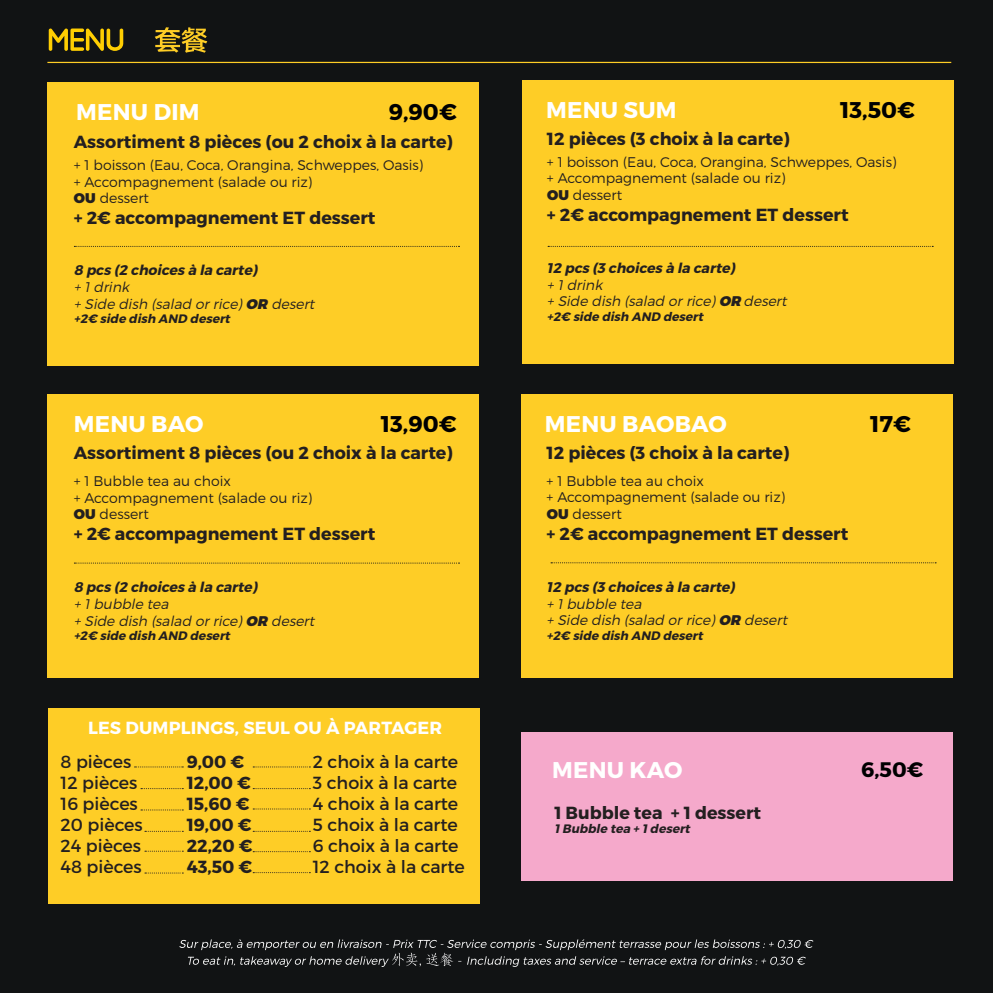
<style>
.page{position:relative;width:993px;height:993px;background:#fff}
.page>*{position:absolute;margin:0;border:0;box-sizing:border-box;transform-origin:0 0}
.t1{font:700 22.75px "Montserrat";letter-spacing:.01em;color:#fff}
.t2{font:700 22.75px "Montserrat";color:#000001}
.t3{font:700 21px "Montserrat";color:#000001}
.t4{font:700 17.5px "Montserrat";color:#231f20}
.t5{font:17.5px "Montserrat";color:#231f20}
.t6{font:700 17.5px "Montserrat";letter-spacing:.01em;color:#fff}
.t7{font:300 14px/16.8px "Montserrat";color:#231f20}
.t8{font:italic 300 14px/16.8px "Montserrat";color:#231f20}
.t9{font:italic 700 12.25px "Montserrat";color:#231f20}
.s1{font-weight:900}
.s2{font-weight:700}
</style>
<div class="page">
<div style="left:0;top:0;width:992px;height:992px;background:#111314"></div>
<hr style="left:47px;top:62px;width:903px;height:1px;background:#fecd26">
<svg style="left:49px;top:28px;width:74px;height:23px"></svg>
<svg style="left:155px;top:27px;width:52px;height:26px"></svg>
<svg style="left:179px;top:939px;width:634px;height:27px"></svg>
<div style="left:520px;top:732px;width:432px;height:148px;background:#f5a9cb"></div>
<div style="left:48px;top:708px;width:431px;height:195px;background:#fecd26"></div>
<svg style="left:134px;top:766px;width:49px;height:1px"></svg>
<svg style="left:141px;top:788px;width:42px;height:1px"></svg>
<svg style="left:141px;top:809px;width:42px;height:1px"></svg>
<svg style="left:145px;top:830px;width:38px;height:1px"></svg>
<svg style="left:145px;top:850px;width:38px;height:1px"></svg>
<svg style="left:145px;top:872px;width:38px;height:1px"></svg>
<svg style="left:253px;top:766px;width:57px;height:1px"></svg>
<svg style="left:253px;top:788px;width:57px;height:1px"></svg>
<svg style="left:253px;top:808px;width:57px;height:1px"></svg>
<svg style="left:253px;top:830px;width:57px;height:1px"></svg>
<svg style="left:253px;top:851px;width:57px;height:1px"></svg>
<div style="left:521px;top:81px;width:432px;height:283px;background:#fecd26"></div>
<div style="left:520px;top:394px;width:432px;height:283px;background:#fecd26"></div>
<div style="left:47px;top:394px;width:432px;height:283px;background:#fecd26"></div>
<div style="left:47px;top:83px;width:432px;height:283px;background:#fecd26"></div>
<svg style="left:74px;top:246px;width:385px;height:1px"></svg>
<svg style="left:74px;top:562px;width:385px;height:1px"></svg>
<svg style="left:551px;top:562px;width:384px;height:1px"></svg>
<svg style="left:548px;top:246px;width:384px;height:1px"></svg>
<p class="t2" style="left:388px;top:98px;width:70px">9,90€</p>
<p class="t1" style="left:76px;top:98px;width:125px">MENU DIM</p>
<p class="t4" style="left:74px;top:131px;width:380px">Assortiment 8 pièces (ou 2 choix à la carte)</p>
<p class="t7" style="left:74px;top:156px;width:351px">+ 1 boisson (Eau, Coca, Orangina, Schweppes, Oasis)</p>
<p class="t7" style="left:74px;top:173px;width:240px">+ Accompagnement (salade ou riz)<br><span class="s1">OU</span> dessert</p>
<p class="t4" style="left:74px;top:207px;width:303px">+ 2€ accompagnement ET dessert</p>
<p class="t8" style="left:74px;top:261px;width:245px"><span class="s2">8 pcs (2 choices à la carte)<br></span>+ 1drink<br>+ Side dish (salad orrice)<span class="s1">OR</span> desert</p>
<p class="t9" style="left:74px;top:311px;width:161px">+2€ side dish AND desert</p>
<p class="t1" style="left:546px;top:96px;width:132px">MENU SUM</p>
<p class="t4" style="left:546px;top:128px;width:244px">12 pièces (3 choix à la carte)</p>
<p class="t7" style="left:546px;top:153px;width:351px">+ 1 boisson (Eau, Coca, Orangina, Schweppes, Oasis) + Accompagnement (salade ou riz)<br><span class="s1">OU</span> dessert</p>
<p class="t4" style="left:546px;top:204px;width:303px">+ 2€ accompagnement ET dessert</p>
<p class="t8" style="left:546px;top:259px;width:244px"><span class="s2">12 pcs (3 choices à la carte)<br></span>+ 1drink<br>+ Side dish (salad orrice)<span class="s1">OR</span> desert</p>
<p class="t9" style="left:546px;top:309px;width:161px">+2€ side dish AND desert</p>
<p class="t2" style="left:839px;top:96px;width:76px">13,50€</p>
<p class="t2" style="left:381px;top:409px;width:77px">13,90€</p>
<p class="t1" style="left:74px;top:409px;width:131px">MENU BAO</p>
<p class="t1" style="left:544px;top:409px;width:183px">MENU BAOBAO</p>
<p class="t2" style="left:869px;top:409px;width:42px">17€</p>
<p class="t4" style="left:74px;top:442px;width:380px">Assortiment 8 pièces (ou 2 choix à la carte)</p>
<p class="t7" style="left:74px;top:472px;width:240px">+ 1 Bubble tea au choix<br>+ Accompagnement (salade ou riz)<br><span class="s1">OU</span> dessert</p>
<p class="t4" style="left:74px;top:523px;width:303px">+ 2€ accompagnement ET dessert</p>
<p class="t8" style="left:74px;top:578px;width:245px"><span class="s2">8 pcs (2 choices à la carte)<br></span>+ 1bubble tea<br>+ Side dish (salad orrice)<span class="s1">OR</span> desert</p>
<p class="t9" style="left:74px;top:628px;width:161px">+2€ side dish AND desert</p>
<p class="t4" style="left:546px;top:441px;width:244px">12 pièces (3 choix à la carte)</p>
<p class="t7" style="left:546px;top:472px;width:240px">+ 1 Bubble tea au choix<br>+ Accompagnement (salade ou riz)<br><span class="s1">OU</span> dessert</p>
<p class="t4" style="left:546px;top:523px;width:303px">+ 2€ accompagnement ET dessert</p>
<p class="t8" style="left:546px;top:578px;width:245px"><span class="s2">12 pcs (3 choices à la carte)<br></span>+ 1bubble tea<br>+ Side dish (salad orrice)<span class="s1">OR</span> desert</p>
<p class="t9" style="left:546px;top:628px;width:161px">+2€ side dish AND desert</p>
<p class="t6" style="left:88px;top:716px;width:355px">LES DUMPLINGS, SEUL OU À PARTAGER</p>
<p class="t5" style="left:61px;top:751px;width:72px">8 pièces</p>
<p class="t4" style="left:187px;top:750px;width:59px">9,00 €</p>
<p class="t5" style="left:313px;top:751px;width:147px">2 choix à la carte</p>
<p class="t5" style="left:61px;top:772px;width:78px">12 pièces</p>
<p class="t4" style="left:187px;top:771px;width:66px">12,00 €</p>
<p class="t5" style="left:313px;top:772px;width:146px">3 choix à la carte</p>
<p class="t5" style="left:61px;top:793px;width:79px">16 pièces</p>
<p class="t4" style="left:187px;top:792px;width:64px">15,60 €</p>
<p class="t5" style="left:313px;top:793px;width:147px">4 choix à la carte</p>
<p class="t5" style="left:61px;top:814px;width:84px">20 pièces</p>
<p class="t4" style="left:187px;top:813px;width:66px">19,00 €</p>
<p class="t5" style="left:313px;top:814px;width:146px">5 choix à la carte</p>
<p class="t5" style="left:61px;top:835px;width:82px">24 pièces</p>
<p class="t4" style="left:187px;top:834px;width:67px">22,20 €</p>
<p class="t5" style="left:313px;top:835px;width:147px">6 choix à la carte</p>
<p class="t5" style="left:61px;top:856px;width:83px">48 pièces</p>
<p class="t4" style="left:187px;top:855px;width:67px">43,50 €</p>
<p class="t5" style="left:313px;top:856px;width:153px">12 choix à la carte</p>
<p class="t1" style="left:552px;top:755px;width:132px">MENU KAO</p>
<p class="t4" style="left:554px;top:801px;width:208px">1 Bubble tea + 1 dessert</p>
<p class="t9" style="left:554px;top:821px;width:140px">1Bubble tea + 1desert</p>
<p class="t3" style="left:860px;top:756px;width:64px">6,50€</p>
</div>
